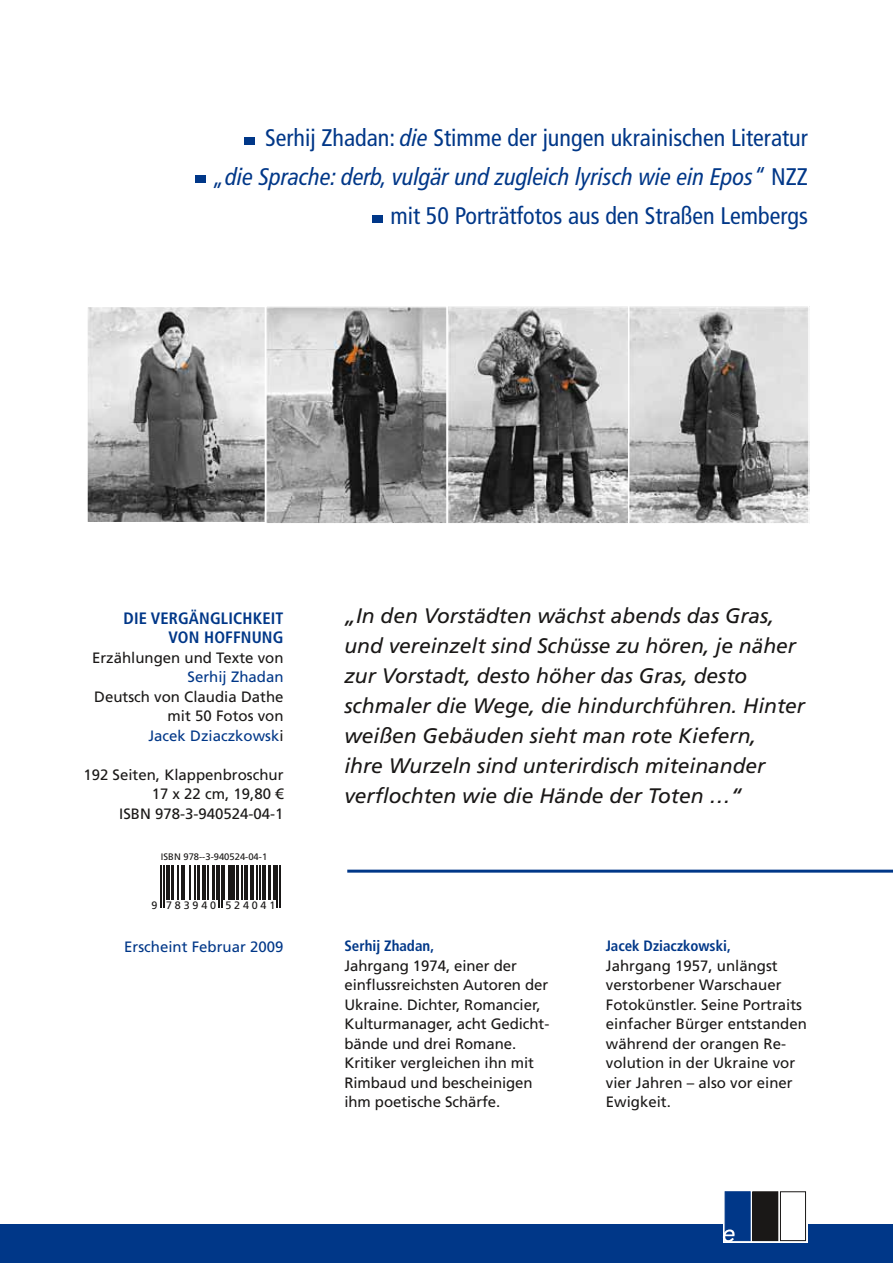
<style>
.page{position:relative;width:893px;height:1263px;background:#fff}
.page>*{position:absolute;margin:0;border:0;box-sizing:border-box;transform-origin:0 0}
.t1{font:condensed 24px/39px "Frutiger LT Com";color:#003788;text-align:right}
.t2{font:italic 21px/30px "Frutiger LT Com";color:#1a1817}
.t3{font:700 condensed 16.5px/19.5px "Frutiger LT Com";letter-spacing:.01em;color:#003788;text-align:right}
.t4{font:15px/19.5px "Frutiger LT Com";color:#1a1817}
.t5{font:15px "Frutiger LT Com";color:#003788}
.t6{font:700 condensed 15px "Frutiger LT Com";color:#003788}
.t7{font:10.8px "Frutiger LT Com";letter-spacing:.265em;color:#1a1817}
.t8{font:9.45px "Frutiger LT Com";color:#1a1817}
.s1{font-style:italic}
.s2{color:#003788}
</style>
<div class="page">
<div style="left:0;top:1225px;width:893px;height:38px;background:#003788"></div>
<div style="left:723px;top:1190px;width:85px;height:53px;background:linear-gradient(to bottom,#fbfbfb,#fbfbfb)"></div>
<div style="left:725px;top:1191px;width:25px;height:50px;background:#003788;border:1px solid #003788"></div>
<div style="left:753px;top:1192px;width:25px;height:48px;background:#1a1817"></div>
<div style="left:752px;top:1191px;width:26px;height:50px;border:1px solid #1a1817"></div>
<div style="left:780px;top:1192px;width:25px;height:48px;background:#fff"></div>
<div style="left:780px;top:1191px;width:26px;height:50px;border:1px solid #1a1817"></div>
<svg style="left:722px;top:1229px;width:13px;height:13px"></svg>
<img style="left:629px;top:307px;width:179px;height:215px">
<div style="left:627px;top:305px;width:183px;height:219px;border:1px solid #fff"></div>
<img style="left:88px;top:307px;width:539px;height:215px">
<div style="left:265px;top:305px;width:183px;height:219px;border:1px solid #fff"></div>
<div style="left:446px;top:305px;width:183px;height:219px;border:1px solid #fff"></div>
<div style="left:86px;top:306px;width:180px;height:217px;border:1px solid #fff"></div>
<hr style="left:347px;top:870px;width:546px;height:3px;background:#003788">
<hr style="left:161px;top:865px;width:1px;height:42px;background:#1a1817">
<hr style="left:163px;top:865px;width:2px;height:42px;background:#1a1817">
<hr style="left:166px;top:865px;width:4px;height:35px;background:#1a1817">
<hr style="left:171px;top:865px;width:2px;height:35px;background:#1a1817">
<hr style="left:177px;top:865px;width:1px;height:35px;background:#1a1817">
<hr style="left:181px;top:865px;width:1px;height:35px;background:#1a1817">
<hr style="left:184px;top:865px;width:1px;height:35px;background:#1a1817">
<hr style="left:190px;top:865px;width:1px;height:35px;background:#1a1817">
<hr style="left:195px;top:865px;width:1px;height:35px;background:#1a1817">
<hr style="left:197px;top:865px;width:3px;height:35px;background:#1a1817">
<hr style="left:202px;top:865px;width:4px;height:35px;background:#1a1817">
<hr style="left:208px;top:865px;width:1px;height:35px;background:#1a1817">
<hr style="left:213px;top:865px;width:2px;height:35px;background:#1a1817">
<hr style="left:216px;top:865px;width:1px;height:35px;background:#1a1817">
<hr style="left:219px;top:865px;width:1px;height:42px;background:#1a1817">
<hr style="left:221px;top:865px;width:1px;height:42px;background:#1a1817">
<hr style="left:224px;top:865px;width:1px;height:35px;background:#1a1817">
<hr style="left:228px;top:865px;width:3px;height:35px;background:#1a1817">
<hr style="left:233px;top:865px;width:2px;height:35px;background:#1a1817">
<hr style="left:237px;top:865px;width:2px;height:35px;background:#1a1817">
<hr style="left:242px;top:865px;width:1px;height:35px;background:#1a1817">
<hr style="left:244px;top:865px;width:4px;height:35px;background:#1a1817">
<hr style="left:250px;top:865px;width:4px;height:35px;background:#1a1817">
<hr style="left:257px;top:865px;width:1px;height:35px;background:#1a1817">
<hr style="left:259px;top:865px;width:1px;height:35px;background:#1a1817">
<hr style="left:262px;top:865px;width:3px;height:35px;background:#1a1817">
<hr style="left:268px;top:865px;width:2px;height:35px;background:#1a1817">
<hr style="left:273px;top:865px;width:2px;height:35px;background:#1a1817">
<hr style="left:277px;top:865px;width:1px;height:42px;background:#1a1817">
<hr style="left:279px;top:865px;width:1px;height:42px;background:#1a1817">
<div style="left:244px;top:137px;width:11px;height:7px;background:#003788"></div>
<div style="left:196px;top:175px;width:10px;height:8px;background:#003788"></div>
<div style="left:372px;top:215px;width:11px;height:7px;background:#003788"></div>
<h1 class="t1" style="left:214px;top:118px;width:596px">Serhij Zhadan: <span class="s1">die</span> Stimme der jungen ukrainischen Literatur<br><span class="s1">„die Sprache: derb, vulgär und zugleich lyrisch wie ein Epos“</span> NZZ mit 50 Porträtfotos aus den Straßen Lembergs</h1>
<p class="t3" style="left:123px;top:608px;width:162px">DIE VERGÄNGLICHKEIT<br>VON HOFFNUNG</p>
<p class="t4" style="left:92px;top:648px;width:193px">Erzählungen und Texte von</p>
<p class="t5" style="left:188px;top:668px;width:97px">Serhij Zhadan</p>
<p class="t4" style="left:94px;top:687px;width:191px;text-align:right">Deutsch von Claudia Dathe mit 50 Fotos von<br><span class="s2">Jacek Dziaczkowsk</span>i</p>
<p class="t4" style="left:83px;top:765px;width:202px;text-align:right">192 Seiten, Klappenbroschur<br>17 x 22 cm, 19,80 €<br>ISBN 978-3-940524-04-1</p>
<p class="t8" style="left:161px;top:851px;width:108px">ISBN 978--3-940524-04-1</p>
<p class="t7" style="left:152px;top:899px;width:125px">9 783940 524041</p>
<p class="t2" style="left:344px;top:601px;width:462px">„In den Vorstädten wächst abends das Gras, und vereinzelt sind Schüsse zu hören, je näher zur Vorstadt, desto höher das Gras, desto schmaler die Wege, die hindurchführen. Hinter weißen Gebäuden sieht man rote Kiefern,<br>ihre Wurzeln sind unterirdisch miteinander verflochten wie die Hände der Toten …“</p>
<p class="t5" style="left:124px;top:938px;width:161px">Erscheint Februar 2009</p>
<p class="t6" style="left:606px;top:937px;width:127px">Jacek Dziaczkowski,</p>
<p class="t4" style="left:606px;top:956px;width:202px">Jahrgang 1957, unlängst verstorbener Warschauer<br>Fotokünstler. Seine Portraits einfacher Bürger entstanden während der orangen Re&shy;volution in der Ukraine vor vier Jahren – also vor einer<br>Ewigkeit.</p>
<p class="t6" style="left:344px;top:937px;width:91px">Serhij Zhadan,</p>
<p class="t4" style="left:344px;top:956px;width:206px">Jahrgang 1974, einer der einflussreichsten Autoren der<br>Ukraine. Dichter, Romancier,<br>Kulturmanager, acht Gedicht&shy;bände und drei Romane.<br>Kritiker vergleichen ihn mit<br>Rimbaud und bescheinigen ihm poetische Schärfe.</p>
</div>
